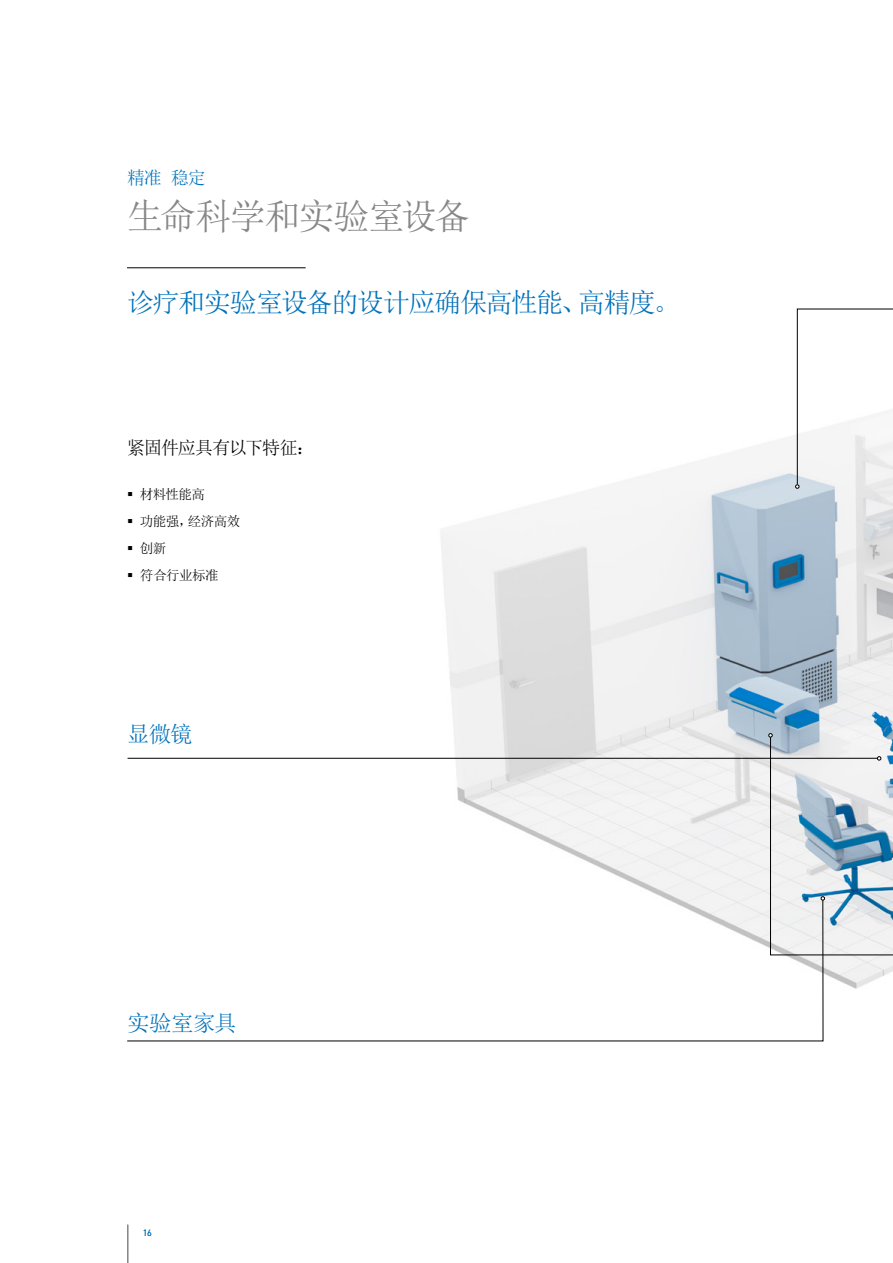
<style>
.page{position:relative;width:893px;height:1263px;background:#fff}
.page>*{position:absolute;margin:0;border:0;box-sizing:border-box;transform-origin:0 0}
.t1{font:36px "Sim Sun";letter-spacing:-.04em;color:#878787}
.t2{font:27px "Sim Sun";letter-spacing:-.055em;color:#0072bb}
.t3{font:22.5px "Sim Sun";letter-spacing:-.035em;color:#0072bb}
.t4{font:18px "Sim Sun";letter-spacing:-.055em;color:#000}
.t5{font:18px "Sim Sun";color:#0072bb}
.t6{font:13.5px "Sim Sun";letter-spacing:-.035em;color:#000}
.t7{font:300 9px "DINOT";color:#0072bb}
</style>
<div class="page">
<img style="left:411px;top:435px;width:482px;height:554px">
<svg style="left:127px;top:898px;width:697px;height:144px"></svg>
<svg style="left:795px;top:308px;width:98px;height:181px"></svg>
<hr style="left:128px;top:758px;width:749px;height:1px;background:#000">
<svg style="left:768px;top:733px;width:125px;height:223px"></svg>
<hr style="left:127px;top:1225px;width:1px;height:38px;background:#878787">
<hr style="left:127px;top:267px;width:179px;height:1px;background:#000">
<h3 class="t5" style="left:127px;top:168px;width:80px">精准稳定</h3>
<h1 class="t1" style="left:127px;top:198px;width:345px">生命科学和实验室设备</h1>
<h2 class="t2" style="left:127px;top:289px;width:554px">诊疗和实验室设备的设计应确保高性能、高精度。</h2>
<h3 class="t4" style="left:127px;top:438px;width:189px">紧固件应具有以下特征：</h3>
<p class="t6" style="left:127px;top:487px;width:79px">▪ 材料性能高</p>
<p class="t6" style="left:127px;top:514px;width:115px">▪ 功能强，经济高效</p>
<p class="t6" style="left:127px;top:541px;width:41px">▪ 创新</p>
<p class="t6" style="left:127px;top:568px;width:93px">▪ 符合行业标准</p>
<h3 class="t3" style="left:127px;top:723px;width:67px">显微镜</h3>
<h3 class="t3" style="left:127px;top:1012px;width:111px">实验室家具</h3>
<p class="t7" style="left:143px;top:1227px;width:11px">16</p>
</div>
